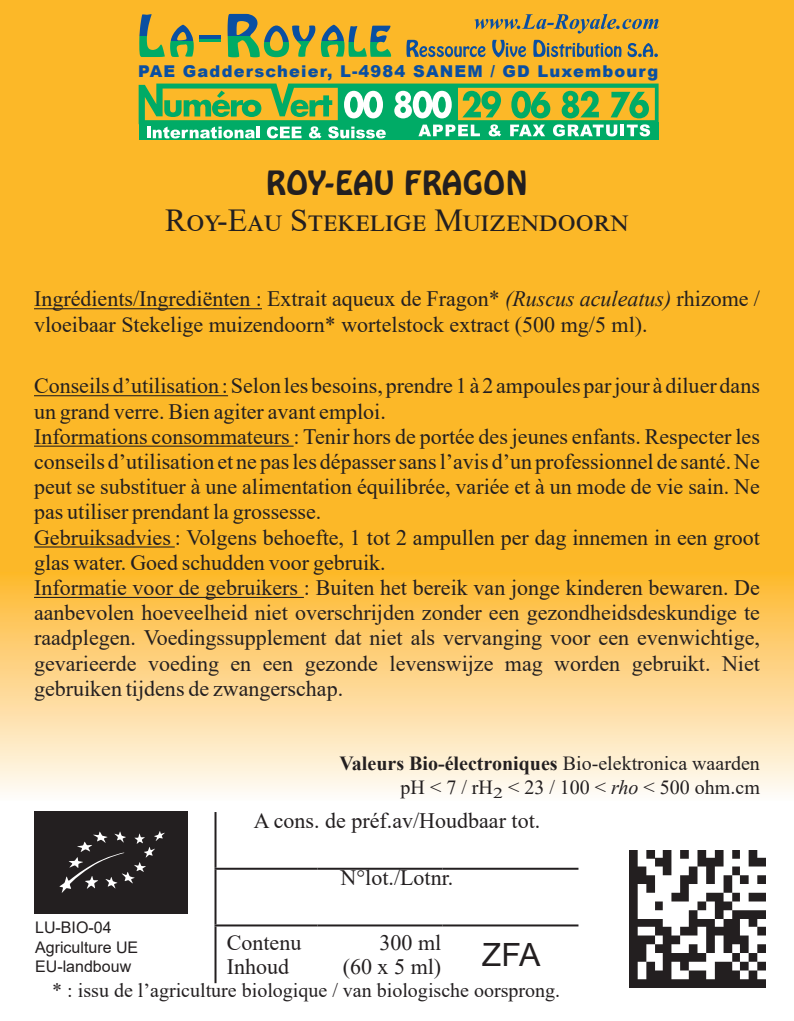
<style>
.page{position:relative;width:794px;height:1021px;background:#fff}
.page>*{position:absolute;margin:0;border:0;box-sizing:border-box;transform-origin:0 0}
.Nom_Produit{font:32px "Times New Roman";color:#231f20}
.Nom_Produit-2{font:32px "Hobo BT";color:#231f20}
.t1{font:32px "Arial";color:#231f20}
.Ingédients{font:22px/25.2px "Times New Roman";color:#231f20}
.Nom_Produit-3{font:22px/25.2px "Times New Roman";color:#231f20}
.DLC{font:22px "Times New Roman";color:#231f20}
.Nom_Produit-4{font:20px "Times New Roman";color:#231f20}
.Nb_gélules{font:700 20px "Times New Roman";color:#231f20}
.Nb_gélules-2{font:20px "Times New Roman";color:#231f20}
.t2{font:900 16.4px "Arial";letter-spacing:.07em;color:#0a4fa2}
.t3{font:16px "Arial";color:#231f20}
.s1{font-style:italic}
.s2{font-weight:400}
</style>
<div class="page">
<div style="left:0;top:0;width:794px;height:1020px;background:#fcb828"></div>
<div style="left:0;top:731px;width:794px;height:289px;background:#fff"></div>
<div style="left:0;top:570px;width:794px;height:230px;background:linear-gradient(to bottom,#feb72c,#fefbf8)"></div>
<svg style="left:406px;top:14px;width:252px;height:43px"></svg>
<svg style="left:139px;top:14px;width:55px;height:43px"></svg>
<svg style="left:227px;top:14px;width:88px;height:43px"></svg>
<svg style="left:321px;top:25px;width:70px;height:32px"></svg>
<svg style="left:199px;top:36px;width:21px;height:6px"></svg>
<svg style="left:139px;top:138px;width:519px;height:2px"></svg>
<svg style="left:139px;top:84px;width:519px;height:54px"></svg>
<img style="left:629px;top:850px;width:137px;height:137px">
<hr style="left:214px;top:812px;width:2px;height:55px;background:#231f20">
<hr style="left:214px;top:867px;width:103px;height:2px;background:#231f20">
<hr style="left:214px;top:869px;width:2px;height:55px;background:#231f20">
<hr style="left:317px;top:867px;width:125px;height:2px;background:#231f20">
<hr style="left:442px;top:867px;width:136px;height:2px;background:#231f20">
<hr style="left:214px;top:924px;width:103px;height:2px;background:#231f20">
<hr style="left:214px;top:926px;width:2px;height:57px;background:#231f20">
<hr style="left:317px;top:924px;width:125px;height:2px;background:#231f20">
<hr style="left:442px;top:924px;width:136px;height:2px;background:#231f20">
<hr style="left:34px;top:308px;width:228px;height:1px;background:#231f20">
<hr style="left:34px;top:395px;width:194px;height:1px;background:#231f20">
<hr style="left:34px;top:445px;width:260px;height:2px;background:#231f20">
<hr style="left:34px;top:546px;width:141px;height:1px;background:#231f20">
<hr style="left:34px;top:596px;width:270px;height:2px;background:#231f20">
<div style="left:34px;top:811px;width:153px;height:102px;background:#231f20"></div>
<svg style="left:59px;top:831px;width:106px;height:61px"></svg>
<p class="t2" style="left:138px;top:59px;width:521px">PAE Gadderscheier, L-4984 SANEM / GD Luxembourg</p>
<p class="Nom_Produit-2" style="left:266px;top:163px;width:264px">ROY-EAU FRAGON</p>
<p class="Nom_Produit" style="left:165px;top:198px;width:462px">Roy-Eau Stekelige Muizendoorn</p>
<p class="Nom_Produit-3" style="left:34px;top:286px;width:727px">Ingrédients/Ingrediënten : Extrait aqueux de Fragon* <span class="s1">(Ruscus aculeatus)</span> rhizome / vloeibaar Stekelige muizendoorn* wortelstock extract (500 mg/5 ml).</p>
<p class="Ingédients" style="left:34px;top:372px;width:727px">Conseils d’utilisation : Selon les besoins, prendre 1 à 2 ampoules par jour à diluer dans un grand verre. Bien agiter avant emploi.</p>
<p class="Ingédients" style="left:34px;top:423px;width:727px;text-align:justify">Informations consommateurs : Tenir hors de portée des jeunes enfants. Respecter les conseils d’utilisation et ne pas les dépasser sans l’avis d’un professionnel de santé. Ne peut se substituer à une alimentation équilibrée, variée et à un mode de vie sain. Ne pas utiliser prendant la grossesse.</p>
<p class="Ingédients" style="left:34px;top:524px;width:727px">Gebruiksadvies : Volgens behoefte, 1 tot 2 ampullen per dag innemen in een groot glas water. Goed schudden voor gebruik.</p>
<p class="Ingédients" style="left:34px;top:574px;width:727px;text-align:justify">Informatie voor de gebruikers : Buiten het bereik van jonge kinderen bewaren. De aanbevolen hoeveelheid niet overschrijden zonder een gezondheidsdeskundige te raadplegen. Voedingssupplement dat niet als vervanging voor een evenwichtige, gevarieerde voeding en een gezonde levenswijze mag worden gebruikt. Niet gebruiken tijdens de zwangerschap.</p>
<p class="Nb_gélules" style="left:339px;top:749px;width:422px">Valeurs Bio-électroniques <span class="s2">Bio-elektronica waarden</span></p>
<p class="Nb_gélules-2" style="left:400px;top:773px;width:361px">pH &lt; 7 / rH<sub>2</sub> &lt; 23 / 100 &lt; <span class="s1">rho</span> &lt; 500 ohm.cm</p>
<p class="t3" style="left:35px;top:916px;width:78px">LU-BIO-04</p>
<p class="t3" style="left:35px;top:935px;width:105px">Agriculture UE</p>
<p class="t3" style="left:35px;top:955px;width:98px">EU-landbouw</p>
<p class="DLC" style="left:254px;top:805px;width:288px">A cons. de préf.av/Houdbaar tot.</p>
<p class="DLC" style="left:341px;top:862px;width:114px">N°lot./Lotnr.</p>
<p class="Ingédients" style="left:227px;top:929px;width:76px;line-height:24px">Contenu<br>Inhoud</p>
<p class="Ingédients" style="left:343px;top:929px;width:100px;line-height:24px;text-align:right">300 ml<br>(60 x 5 ml)</p>
<p class="t1" style="left:482px;top:932px;width:60px">ZFA</p>
<p class="Nom_Produit-4" style="left:52px;top:976px;width:509px">* : issu de l’agriculture biologique / van biologische oorsprong.</p>
</div>
